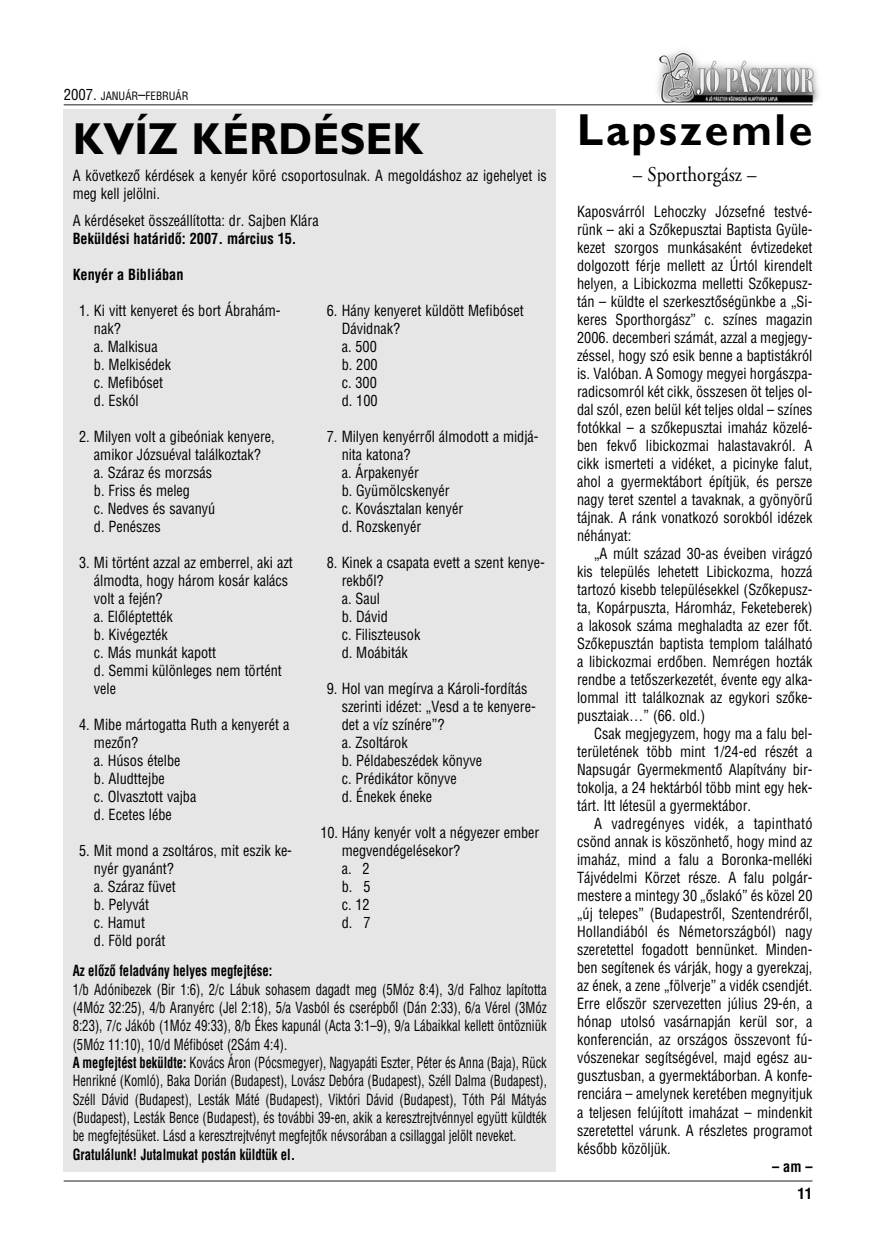
<style>
.page{position:relative;width:875px;height:1241px;background:#fff}
.page>*{position:absolute;margin:0;border:0;box-sizing:border-box;transform-origin:0 0}
.t1{font:700 45px "Gill Sans";color:#000;scale:.95 1}
.t2{font:700 45px "Gill Sans";letter-spacing:.06em;color:#000;scale:.95 1}
.t3{font:21px "Garamond AM Book";color:#000;scale:.9 1}
.t4{font:15px/18px "Gs Helv Cond";color:#000;scale:.95 1}
.t5{font:15px/18.3px "Gs Helv Cond";color:#000;scale:.85 1}
.t6{font:15px/18px "Gs Helv Cond";color:#000;scale:.94 1}
.t7{font:700 15px "Gs Helv Cond";color:#000;scale:.85 1}
.t8{font:700 15px "Gs Helv Cond";color:#000;scale:.95 1}
.t9{font:700 15px "Gs Helv Cond";color:#000}
.t10{font:11.25px "Gs Helv Cond";color:#000}
.s1{font-size:15px}
.s2{color:#e6e6e6}
.s3{font-weight:700}
</style>
<div class="page">
<hr style="left:64px;top:104px;width:748px;height:1px;background:#231f20">
<hr style="left:64px;top:1180px;width:748px;height:1px;background:#231f20">
<img style="left:657px;top:50px;width:162px;height:53px">
<div style="left:64px;top:289px;width:491px;height:675px;background:#e6e6e6"></div>
<div style="left:64px;top:109px;width:491px;height:189px;background:#e6e6e6"></div>
<div style="left:64px;top:955px;width:491px;height:216px;background:#e6e6e6"></div>
<p class="t10" style="left:64px;top:91px;width:126px"><span class="s1">2007.</span> JANUÁR<span class="s1">–</span>FEBRUÁR</p>
<h1 class="t1" style="left:73px;top:124px;width:370px">KVÍZ KÉRDÉSEK</h1>
<p class="t6" style="left:73px;top:168px;width:506px">A következô kérdések a kenyér köré csoportosulnak. A megoldáshoz az igehelyet is meg kell jelölni.</p>
<p class="t4" style="left:73px;top:213px;width:260px">A kérdéseket összeállította: dr. Sajben Klára</p>
<p class="t8" style="left:73px;top:233px;width:237px">Beküldési határidô: 2007. március 15.</p>
<p class="t8" style="left:73px;top:269px;width:118px">Kenyér a Bibliában</p>
<p class="t4" style="left:94px;top:303px;width:198px;text-indent:-15px">1. Ki vitt kenyeret és bort Ábrahám&shy;nak?<br>a. Malkisua<br>b. Melkisédek<br>c. Mefibóset<br>d. Eskól</p>
<p class="t4" style="left:94px;top:429px;width:192px;text-indent:-15px">2. Milyen volt a gibeóniak kenyere, amikor Józsuéval találkoztak?<br>a. Száraz és morzsás<br>b. Friss és meleg<br>c. Nedves és savanyú<br>d. Penészes</p>
<p class="t4" style="left:94px;top:555px;width:211px;text-indent:-15px">3. Mi történt azzal az emberrel, aki azt álmodta, hogy három kosár kalács volt a fején?<br>a. Elôléptették<br>b. Kivégezték<br>c. Más munkát kapott<br>d. Semmi különleges nem történt vele</p>
<p class="t4" style="left:94px;top:717px;width:207px;text-indent:-15px">4. Mibe mártogatta Ruth a kenyerét a mezôn?<br>a. Húsos ételbe<br>b. Aludttejbe<br>c. Olvasztott vajba<br>d. Ecetes lébe</p>
<p class="t4" style="left:94px;top:843px;width:210px;text-indent:-15px">5. Mit mond a zsoltáros, mit eszik ke&shy;nyér gyanánt?<br>a. Száraz füvet<br>b. Pelyvát<br>c. Hamut<br>d. Föld porát</p>
<p class="t4" style="left:341px;top:303px;width:193px;text-indent:-15px">6. Hány kenyeret küldött Mefibóset<br>Dávidnak?<br>a. 500<br>b. 200<br>c. 300<br>d. 100</p>
<p class="t4" style="left:341px;top:429px;width:209px;text-indent:-15px">7. Milyen kenyérrôl álmodott a midjá&shy;nita katona?<br>a. Árpakenyér<br>b. Gyümölcskenyér<br>c. Kovásztalan kenyér<br>d. Rozskenyér</p>
<p class="t4" style="left:341px;top:555px;width:215px;text-indent:-15px">8. Kinek a csapata evett a szent kenye&shy;rekbôl?<br>a. Saul<br>b. Dávid<br>c. Filiszteusok<br>d. Moábiták</p>
<p class="t4" style="left:341px;top:681px;width:206px;text-indent:-15px">9. Hol van megírva a Károli-fordítás szerinti idézet: „Vesd a te kenyere&shy;det a víz színére”?<br>a. Zsoltárok<br>b. Példabeszédek könyve<br>c. Prédikátor könyve<br>d. Énekek éneke</p>
<p class="t4" style="left:341px;top:825px;width:209px;text-indent:-21px">10. Hány kenyér volt a négyezer ember megvendégelésekor?<br>a. <span class="s2">1</span>2<br>b. <span class="s2">1</span>5<br>c. 12<br>d. <span class="s2">1</span>7</p>
<p class="t7" style="left:73px;top:965px;width:236px">Az elôzô feladvány helyes megfejtése:</p>
<p class="t5" style="left:73px;top:981px;width:559px">1/b Adónibezek (Bir 1:6), 2/c Lábuk sohasem dagadt meg (5Móz 8:4), 3/d Falhoz lapította (4Móz 32:25), 4/b Aranyérc (Jel 2:18), 5/a Vasból és cserépbôl (Dán 2:33), 6/a Vérel (3Móz 8:23), 7/c Jákób (1Móz 49:33), 8/b Ékes kapunál (Acta 3:1–9), 9/a Lábaikkal kellett öntözniük (5Móz 11:10), 10/d Méfibóset (2Sám 4:4).<br><span class="s3">A megfejtést beküldte:</span> Kovács Áron (Pócsmegyer), Nagyapáti Eszter, Péter és Anna (Baja), Rück Henrikné (Komló), Baka Dorián (Budapest), Lovász Debóra (Budapest), Széll Dalma (Budapest), Széll Dávid (Budapest), Lesták Máté (Budapest), Viktóri Dávid (Budapest), Tóth Pál Mátyás (Budapest), Lesták Bence (Budapest), és további 39-en, akik a keresztrejtvénnyel együtt küldték be megfejtésüket. Lásd a keresztrejtvényt megfejtôk névsorában a csillaggal jelölt neveket.</p>
<p class="t7" style="left:73px;top:1148px;width:264px">Gratulálunk! Jutalmukat postán küldtük el.</p>
<h1 class="t2" style="left:577px;top:115px;width:249px">Lapszemle</h1>
<h2 class="t3" style="left:632px;top:166px;width:139px">– Sporthorgász –</h2>
<p class="t4" style="left:577px;top:204px;width:249px;text-align:justify">Kaposvárról Lehoczky Józsefné testvé&shy;rünk – aki a Szôkepusztai Baptista Gyüle&shy;kezet szorgos munkásaként évtizedeket dolgozott férje mellett az Úrtól kirendelt helyen, a Libickozma melletti Szôkepusz&shy;tán – küldte el szerkesztôségünkbe a „Si&shy;keres Sporthorgász” c. színes magazin 2006. decemberi számát, azzal a megjegy&shy;zéssel, hogy szó esik benne a baptistákról is. Valóban. A Somogy megyei horgászpa&shy;radicsomról két cikk, összesen öt teljes ol&shy;dal szól, ezen belül két teljes oldal – színes fotókkal – a szôkepusztai imaház közelé&shy;ben fekvô libickozmai halastavakról. A cikk ismerteti a vidéket, a picinyke falut, ahol a gyermektábort építjük, és persze nagy teret szentel a tavaknak, a gyönyörû tájnak. A ránk vonatkozó sorokból idézek néhányat:</p>
<p class="t4" style="left:577px;top:546px;width:249px;text-align:justify;text-indent:17px">„A múlt század 30-as éveiben virágzó kis település lehetett Libickozma, hozzá tartozó kisebb településekkel (Szôkepusz&shy;ta, Kopárpuszta, Háromház, Feketeberek) a lakosok száma meghaladta az ezer fôt.<br>Szôkepusztán baptista templom található a libickozmai erdôben. Nemrégen hozták rendbe a tetôszerkezetét, évente egy alka&shy;lommal itt találkoznak az egykori szôke&shy;pusztaiak…” (66. old.)</p>
<p class="t4" style="left:577px;top:726px;width:249px;text-align:justify;text-indent:17px">Csak megjegyzem, hogy ma a falu bel&shy;területének több mint 1/24-ed részét a Napsugár Gyermekmentô Alapítvány bir&shy;tokolja, a 24 hektárból több mint egy hek&shy;tárt. Itt létesül a gyermektábor.</p>
<p class="t4" style="left:577px;top:816px;width:249px;text-align:justify;text-indent:17px">A vadregényes vidék, a tapintható csönd annak is köszönhetô, hogy mind az imaház, mind a falu a Boronka-melléki Tájvédelmi Körzet része. A falu polgár&shy;mestere a mintegy 30 „ôslakó” és közel 20 „új telepes” (Budapestrôl, Szentendrérôl, Hollandiából és Németországból) nagy szeretettel fogadott bennünket. Minden&shy;ben segítenek és várják, hogy a gyerekzaj, az ének, a zene „fölverje” a vidék csendjét.<br>Erre elôször szervezetten július 29-én, a hónap utolsó vasárnapján kerül sor, a konferencián, az országos összevont fú&shy;vószenekar segítségével, majd egész au&shy;gusztusban, a gyermektáborban. A konfe&shy;renciára – amelynek keretében megnyitjuk a teljesen felújított imaházat – mindenkit szeretettel várunk. A részletes programot késôbb közöljük.</p>
<p class="t8" style="left:772px;top:1160px;width:44px">– am –</p>
<p class="t9" style="left:797px;top:1187px;width:16px">11</p>
</div>
